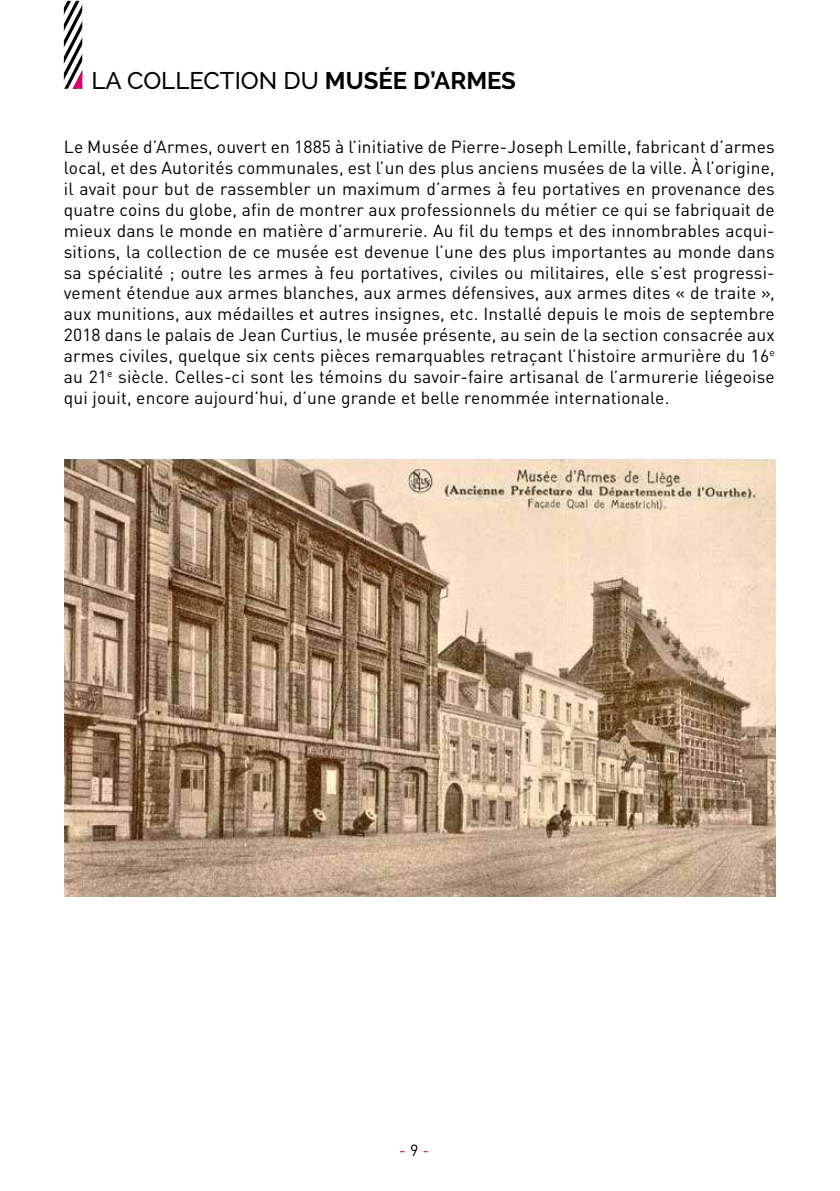
<style>
.page{position:relative;width:840px;height:1191px;background:#fff}
.page>*{position:absolute;margin:0;border:0;box-sizing:border-box;transform-origin:0 0}
.t1{font:500 24px "Raleway";color:#000}
.t2{font:17.4px/20.8px "DIN Pro";letter-spacing:.01em;color:#000;text-align:justify}
.t3{font:16px "DIN Pro";color:#e0006d}
.s1{font-weight:700}
.s2{color:#000}
</style>
<div class="page">
<svg style="left:64px;top:1px;width:18px;height:88px"></svg>
<img style="left:64px;top:459px;width:711px;height:437px">
<h1 class="t1" style="left:91px;top:66px;width:426px">LA COLLECTION DU <span class="s1">MUSÉE D’ARMES</span></h1>
<p class="t2" style="left:64px;top:135px;width:712px">Le Musée d’Armes, ouvert en 1885 à l’initiative de Pierre-Joseph Lemille, fabricant d’armes local, et des Autorités communales, est l’un des plus anciens musées de la ville. À l’origine, il avait pour but de rassembler un maximum d’armes à feu portatives en provenance des quatre coins du globe, afin de montrer aux professionnels du métier ce qui se fabriquait de mieux dans le monde en matière d’armurerie. Au fil du temps et des innombrables acqui&shy;sitions, la collection de ce musée est devenue l’une des plus importantes au monde dans sa spécialité ; outre les armes à feu portatives, civiles ou militaires, elle s’est progressi&shy;vement étendue aux armes blanches, aux armes défensives, aux armes dites « de traite », aux munitions, aux médailles et autres insignes, etc. Installé depuis le mois de septembre 2018 dans le palais de Jean Curtius, le musée présente, au sein de la section consacrée aux armes civiles, quelque six cents pièces remarquables retraçant l’histoire armurière du 16<sup>e </sup>au 21<sup>e</sup> siècle. Celles-ci sont les témoins du savoir-faire artisanal de l’armurerie liégeoise qui jouit, encore aujourd’hui, d’une grande et belle renommée internationale.</p>
<p class="t3" style="left:399px;top:1138px;width:31px">- <span class="s2">9</span> -</p>
</div>
